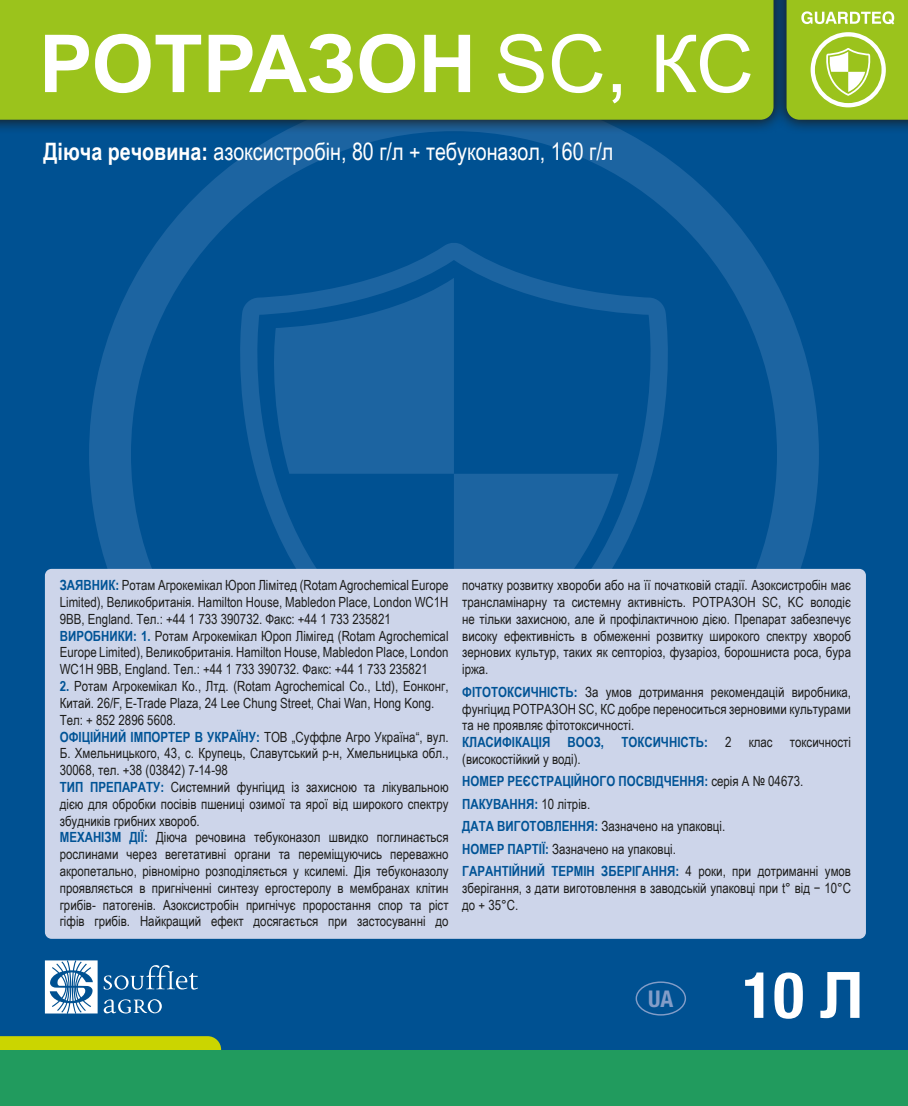
<style>
.page{position:relative;width:908px;height:1106px;background:#fff}
.page>*{position:absolute;margin:0;border:0;box-sizing:border-box;transform-origin:0 0}
.t1{font:700 80px "Arial";color:#fff}
.t2{font:700 condensed 64px "Helvetica Neue LT Pro";color:#fff}
.t3{font:24px "Arial Narrow";color:#fff}
.t4{font:700 condensed 23px "Helvetica Neue LT Pro";color:#839dc8}
.t5{font:14px/16.8px "Arial Narrow";color:#1d1d1b;text-align:justify}
.t6{font:700 14px "Arial Narrow";color:#005396}
.s1{font-weight:400}
.s2{font-weight:700}
.s3{font-weight:700;color:#005396}
.s4{font-weight:400;color:#1d1d1b}
.s5{font-family:"Arial";font-stretch:normal}
</style>
<div class="page">
<div style="left:0;top:0;width:907px;height:1106px;background:#005192"></div>
<svg style="left:89px;top:134px;width:729px;height:435px"></svg>
<svg style="left:205px;top:242px;width:498px;height:327px"></svg>
<svg style="left:267px;top:278px;width:186px;height:196px"></svg>
<svg style="left:453px;top:278px;width:165px;height:291px"></svg>
<div style="left:45px;top:569px;width:820px;height:369px;background:#cdd5ea;border-radius:7px"></div>
<svg style="left:0;top:120px;width:771px;height:14px"></svg>
<div style="left:0;top:0;width:771px;height:120px;background:#9bc31c"></div>
<svg style="left:771px;top:0;width:136px;height:130px;background:#16495f"></svg>
<div style="left:635px;top:981px;width:50px;height:34px;border:1px solid #839dc8;border-radius:50%"></div>
<svg style="left:0;top:1036px;width:221px;height:14px;background:#c6d103"></svg>
<div style="left:0;top:1050px;width:907px;height:56px;background:#219b5e"></div>
<svg style="left:45px;top:960px;width:153px;height:54px"></svg>
<svg style="left:786px;top:0;width:121px;height:120px;background:#a9cb40"></svg>
<p class="t1" style="left:39px;top:8px;width:715px">РОТРАЗОН <span class="s1">SC, КС</span></p>
<p class="t3" style="left:44px;top:133px;width:571px"><span class="s2">Діюча речовина:</span> азоксистробін, 80 г/л + тебуконазол, 160 г/л</p>
<p class="t5" style="left:60px;top:576px;width:390px"><span class="s3">ЗАЯВНИК:</span> Ротам Агрокемікал Юроп Лімітед (Rotam Agrochemical Europe Limited), Великобританія. Hamilton House, Mabledon Place, London WC1H 9BB, England. Тел.: +44 1 733 390732. Факс: +44 1 733 235821</p>
<p class="t5" style="left:60px;top:627px;width:390px"><span class="s3">ВИРОБНИКИ: 1.</span> Ротам Агрокемікал Юроп Лімігед (Rotam Agrochemical Europe Limited), Великобританія. Hamilton House, Mabledon Place, London WC1H 9BB, England. Тел.: +44 1 733 390732. Факс: +44 1 733 235821</p>
<p class="t5" style="left:60px;top:677px;width:390px"><span class="s3">2.</span> Ротам Агрокемікал Ко., Лтд. (Rotam Agrochemical Co., Ltd), Еонконг,<br>Китай. 26/F, E-Trade Plaza, 24 Lee Chung Street, Chai Wan, Hong Kong.</p>
<p class="t5" style="left:60px;top:711px;width:118px">Тел: + 852 2896 5608.</p>
<p class="t5" style="left:60px;top:727px;width:390px"><span class="s3">ОФІЦІЙНИЙ ІМПОРТЕР В УКРАЇНУ:</span> ТОВ „Суффле Агро Україна“, вул.<br>Б. Хмельницького, 43, с. Крупець, Славутський р-н, Хмельницька обл., 30068, тел. +38 (03842) 7-14-98</p>
<p class="t5" style="left:60px;top:778px;width:390px"><span class="s3">ТИП ПРЕПАРАТУ:</span> Системний фунгіцид із захисною та лікувальною дією для обробки посівів пшениці озимої та ярої від широкого спектру збудників грибних хвороб.</p>
<p class="t5" style="left:60px;top:828px;width:390px"><span class="s3">МЕХАНІЗМ ДІЇ:</span> Діюча речовина тебуконазол швидко поглинається рослинами через вегетативні органи та переміщуючись переважно акропетально, рівномірно розподіляється у ксилемі. Дія тебуконазолу проявляється в пригніченні синтезу ергостеролу в мембранах клітин грибів- патогенів. Азоксистробін пригнічує проростання спор та ріст гіфів грибів. Найкращий ефект досягається при застосуванні до</p>
<p class="t5" style="left:462px;top:576px;width:390px">початку розвитку хвороби або на її початковій стадії. Азоксистробін має трансламінарну та системну активність. РОТРАЗОН SC, KC володіє не тільки захисною, але й профілактичною дією. Препарат забезпечує високу ефективність в обмеженні розвитку широкого спектру хвороб зернових культур, таких як септоріоз, фузаріоз, борошниста роса, бура іржа.</p>
<p class="t5" style="left:462px;top:683px;width:390px"><span class="s3">ФІТОТОКСИЧНІСТЬ:</span> За умов дотримання рекомендацій виробника, фунгіцид РОТРАЗОН SC, КС добре переноситься зерновими культурами та не проявляє фітотоксичності.</p>
<p class="t5" style="left:462px;top:733px;width:390px"><span class="s3">КЛАСИФІКАЦІЯ ВООЗ, ТОКСИЧНІСТЬ:</span> 2 клас токсичності (високостійкий у воді).</p>
<p class="t6" style="left:462px;top:771px;width:342px">НОМЕР РЕЄСТРАЦІЙНОГО ПОСВІДЧЕННЯ: <span class="s4">серія А № 04673.</span></p>
<p class="t6" style="left:462px;top:793px;width:129px">ПАКУВАННЯ: <span class="s4">10 літрів.</span></p>
<p class="t5" style="left:462px;top:817px;width:264px"><span class="s3">ДАТА ВИГОТОВЛЕННЯ:</span> Зазначено на упаковці.</p>
<p class="t5" style="left:462px;top:840px;width:215px"><span class="s3">НОМЕР ПАРТІЇ:</span> Зазначено на упаковці.</p>
<p class="t5" style="left:462px;top:862px;width:390px"><span class="s3">ГАРАНТІЙНИЙ ТЕРМІН ЗБЕРІГАННЯ:</span> 4 роки, при дотриманні умов зберігання, з дати виготовлення в заводській упаковці при t° від − 10°С до + 35°С.</p>
<p class="t4" style="left:648px;top:984px;width:27px">UA</p>
<p class="t2" style="left:742px;top:956px;width:123px">10 <span class="s5">Л</span></p>
</div>
